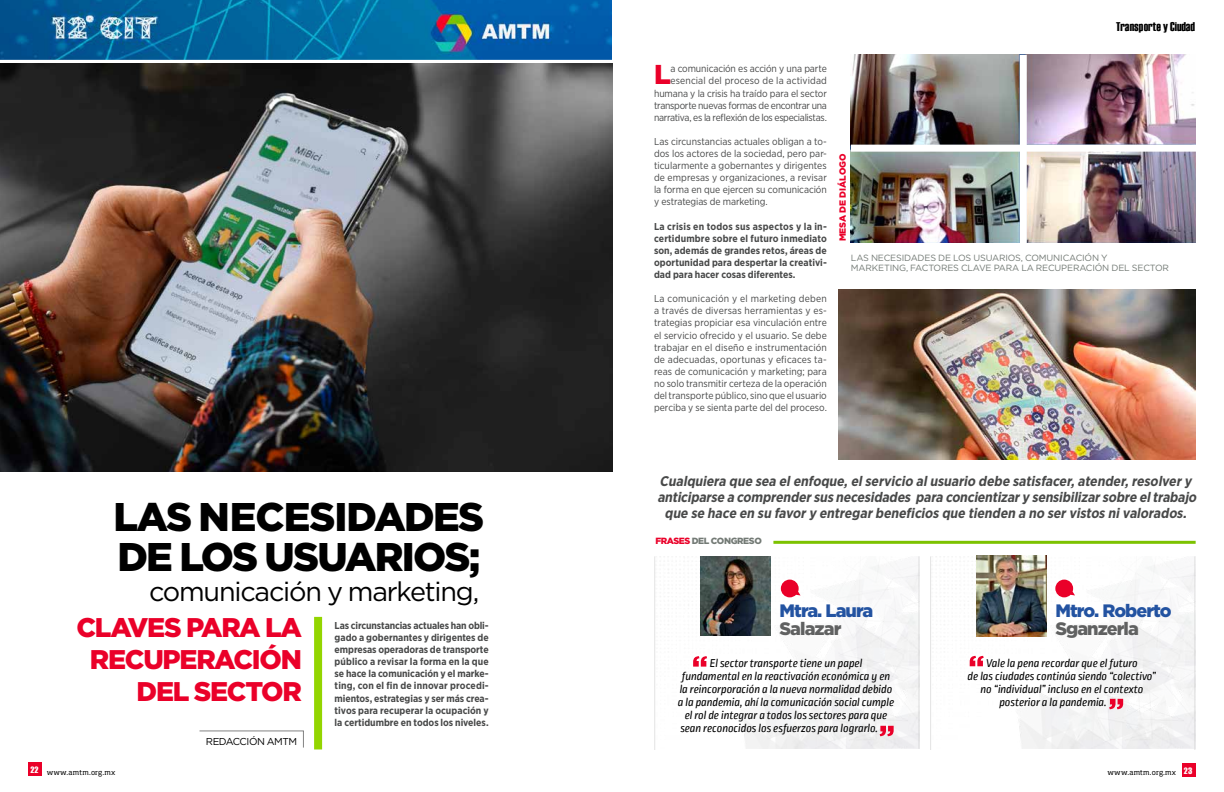
<style>
.page{position:relative;width:1224px;height:792px;background:#fff}
.page>*{position:absolute;margin:0;border:0;box-sizing:border-box;transform-origin:0 0}
.t1{font:900 40px/40px "Gotham";letter-spacing:-.045em;color:#000}
.t2{font:900 27.3px "Gotham";color:#ea0029}
.t3{font:900 27px/32.3px "Gotham";letter-spacing:-.045em;color:#ea0029;text-align:right}
.t4{font:27px "Gotham";letter-spacing:-.045em;color:#000}
.t5{font:900 18px "Gotham";letter-spacing:-.05em;color:#2353a1}
.t6{font:900 18px "Gotham";letter-spacing:-.05em;color:#606161}
.t7{font:italic 700 14px/16px "Gotham Narrow";color:#484949;text-align:center}
.t8{font:12.6px "Haettenschweiler";color:#000}
.t9{font:italic 12px "Ropa Mix PTT";letter-spacing:-.01em;color:#000}
.t10{font:10px/12.1px "Gotham Narrow";letter-spacing:-.01em;color:#484949;text-align:justify}
.t11{font:700 10px/12.1px "Gotham Narrow";color:#484949;text-align:justify}
.t12{font:10px "Gotham";letter-spacing:-.045em;color:#000}
.t13{font:9px/10px "Gotham";letter-spacing:-.02em;color:#737a75}
.t14{font:900 9px "Gotham";letter-spacing:-.045em;color:#737a75}
.t15{font:900 9px "Gotham";letter-spacing:-.005em;color:#ea0029}
.t16{font:7.2px "Soho Pro";letter-spacing:.025em;color:#000}
.s1{color:#ea0029}
.s2{font-family:"Impact";font-size:8.1px;color:#fff}
</style>
<div class="page">
<img style="left:0;top:63px;width:613px;height:409px">
<img style="left:0;top:0;width:612px;height:60px">
<div style="left:314px;top:617px;width:8px;height:132px;background:#93d500"></div>
<svg style="left:199px;top:730px;width:105px;height:18px"></svg>
<img style="left:936px;top:556px;width:258px;height:193px">
<img style="left:976px;top:556px;width:70px;height:81px">
<img style="left:655px;top:556px;width:263px;height:193px">
<svg style="left:693px;top:656px;width:14px;height:11px"></svg>
<svg style="left:880px;top:726px;width:14px;height:10px"></svg>
<svg style="left:781px;top:580px;width:20px;height:17px"></svg>
<hr style="left:918px;top:556px;width:1px;height:193px;background:#c6c6c6">
<hr style="left:654px;top:556px;width:1px;height:194px;background:#c6c6c6">
<svg style="left:970px;top:656px;width:14px;height:10px"></svg>
<svg style="left:1109px;top:699px;width:14px;height:10px"></svg>
<hr style="left:1194px;top:556px;width:1px;height:194px;background:#c6c6c6">
<hr style="left:930px;top:556px;width:1px;height:194px;background:#c6c6c6">
<svg style="left:1055px;top:580px;width:20px;height:17px"></svg>
<hr style="left:773px;top:541px;width:423px;height:3px;background:#7cc200">
<img style="left:851px;top:54px;width:344px;height:189px">
<div style="left:1020px;top:55px;width:7px;height:195px;background:#fff"></div>
<div style="left:851px;top:145px;width:349px;height:7px;background:#fff"></div>
<img style="left:839px;top:290px;width:356px;height:170px">
<div style="left:1182px;top:763px;width:14px;height:14px;background:#ea0029"></div>
<div style="left:29px;top:762px;width:13px;height:14px;background:#ea0029"></div>
<h1 class="t1" style="left:114px;top:496px;width:372px">LAS NECESIDADES<br>DE LOS USUARIOS;</h1>
<h3 class="t4" style="left:149px;top:574px;width:332px">comunicación y marketing,</h3>
<p class="t11" style="left:335px;top:619px;width:156px">Las circunstancias actuales han obli&shy;gado a gobernantes y dirigentes de empresas operadoras de transporte público a revisar la forma en la que se hace la comunicación y el marke&shy;ting, con el fin de innovar procedi&shy;mientos, estrategias y ser más crea&shy;tivos para recuperar la ocupación y la certidumbre en todos los niveles.</p>
<p class="t12" style="left:206px;top:735px;width:93px">REDACCIÓN AMTM</p>
<h3 class="t3" style="left:76px;top:611px;width:227px">CLAVES PARA LA<br>RECUPERACIÓN<br>DEL SECTOR</h3>
<p class="t8" style="left:1116px;top:19px;width:80px">Transporte y Ciudad</p>
<p class="t10" style="left:654px;top:63px;width:174px;text-align:right">a comunicación es acción y una parte esencial del proceso de la actividad humana y la crisis ha traído para el sector transporte nuevas formas de encontrar una narrativa, es la reflexión de los especialistas.</p>
<p class="t10" style="left:654px;top:135px;width:174px">Las circunstancias actuales obligan a to&shy;dos los actores de la sociedad, pero par&shy;ticularmente a gobernantes y dirigentes de empresas y organizaciones, a revisar la forma en que ejercen su comunicación y estrategias de marketing.</p>
<p class="t11" style="left:654px;top:220px;width:174px">La crisis en todos sus aspectos y la in&shy;certidumbre sobre el futuro inmediato son, además de grandes retos, áreas de oportunidad para despertar la creativi&shy;dad para hacer cosas diferentes.</p>
<p class="t10" style="left:654px;top:293px;width:174px">La comunicación y el marketing deben a través de diversas herramientas y es&shy;trategias propiciar esa vinculación entre el servicio ofrecido y el usuario. Se debe trabajar en el diseño e instrumentación de adecuadas, oportunas y eficaces ta&shy;reas de comunicación y marketing; para no solo transmitir certeza de la operación del transporte público, sino que el usuario perciba y se sienta parte del del proceso.</p>
<h2 class="t2" style="left:654px;top:56px;width:18px">L</h2>
<p class="t15" style="left:836px;top:241px;width:89px;rotate:-90deg">MESA DE DIÁLOGO</p>
<p class="t13" style="left:851px;top:253px;width:320px">LAS NECESIDADES DE LOS USUARIOS, COMUNICACIÓN Y<br>MARKETING, FACTORES CLAVE PARA LA RECUPERACIÓN DEL SECTOR</p>
<p class="t7" style="left:657px;top:473px;width:544px">Cualquiera que sea elenfoque,elservicio alusuario debe satisfacer,atender,resolvery anticiparse a comprendersusnecesidades para concientizary sensibilizarsobre eltrabajo que se hace en su favory entregarbeneficios que tienden a no servistos nivalorados.</p>
<p class="t14" style="left:655px;top:534px;width:108px"><span class="s1">FRASES</span> DEL CONGRESO</p>
<h3 class="t5" style="left:779px;top:598px;width:95px">Mtra. Laura</h3>
<h3 class="t6" style="left:779px;top:616px;width:63px">Salazar</h3>
<p class="t9" style="left:710px;top:656px;width:154px">El sector transporte tiene un papel</p>
<p class="t9" style="left:682px;top:669px;width:210px">fundamental en la reactivación económica y en</p>
<p class="t9" style="left:680px;top:682px;width:214px">la reincorporación a la nueva normalidad debido</p>
<p class="t9" style="left:678px;top:695px;width:218px">a la pandemia, ahí la comunicación social cumple</p>
<p class="t9" style="left:685px;top:708px;width:204px">el rol de integrar a todos los sectores para que</p>
<p class="t9" style="left:680px;top:721px;width:199px">sean reconocidos los esfuerzos para lograrlo.</p>
<h3 class="t5" style="left:1055px;top:598px;width:118px">Mtro. Roberto</h3>
<h3 class="t6" style="left:1055px;top:616px;width:85px">Sganzerla</h3>
<p class="t9" style="left:986px;top:656px;width:153px">Vale la pena recordar que el futuro</p>
<p class="t9" style="left:968px;top:669px;width:190px">de las ciudades continúa siendo “colectivo”</p>
<p class="t9" style="left:981px;top:682px;width:164px">no “individual” incluso en el contexto</p>
<p class="t9" style="left:999px;top:695px;width:109px">posterior a la pandemia.</p>
<p class="t16" style="left:30px;top:767px;width:86px"><sup>22</sup> www.amtm.org.mx</p>
<p class="t16" style="left:1108px;top:767px;width:86px">www.amtm.org.mx <span class="s2">23</span></p>
</div>
